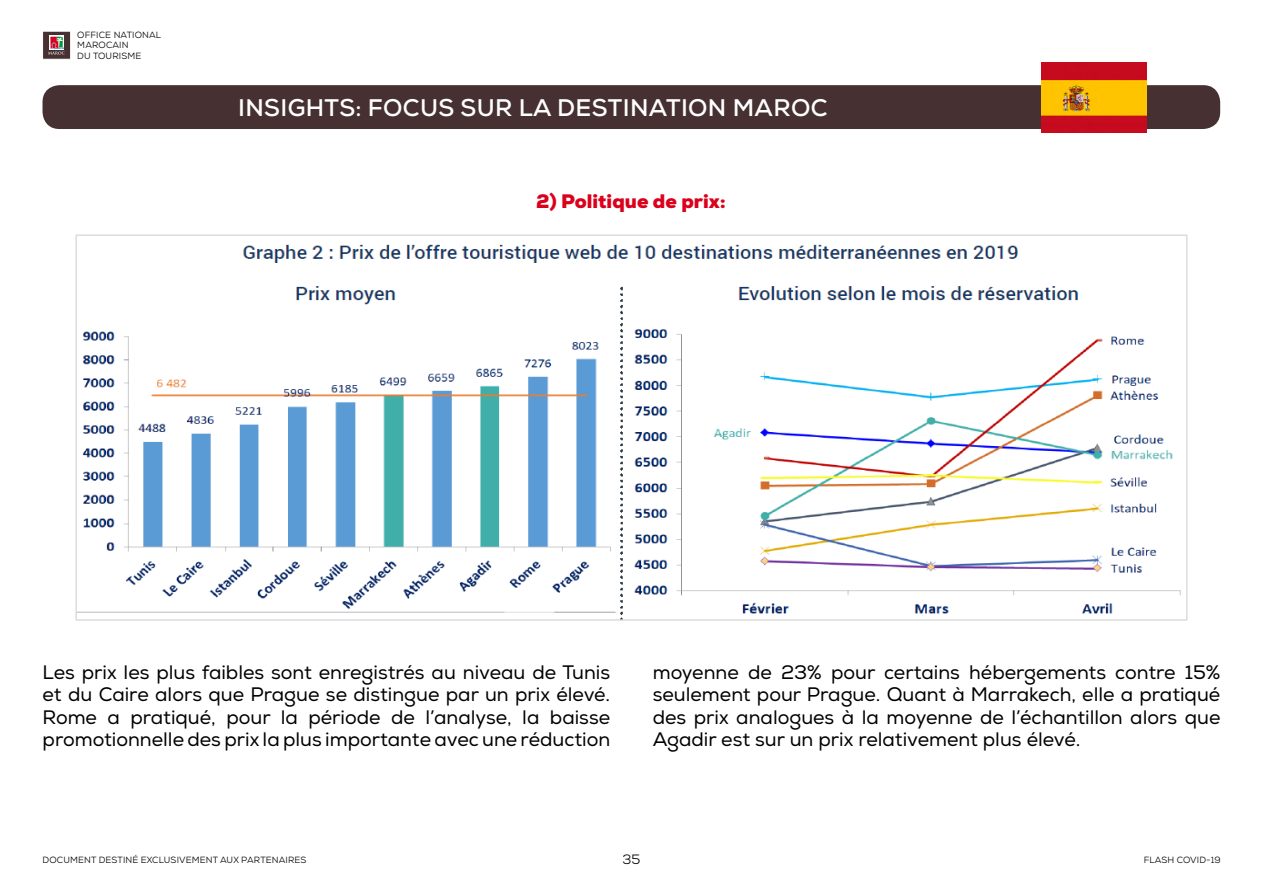
<style>
.page{position:relative;width:1263px;height:893px;background:#fff}
.page>*{position:absolute;margin:0;border:0;box-sizing:border-box;transform-origin:0 0}
.t1{font:700 24px "Nexa";letter-spacing:.015em;color:#fff}
.t2{font:19.5px/22.5px "Nexa";color:#000;text-align:justify}
.t3{font:900 19.5px "Nexa";color:#db001c}
.t4{font:13.5px "Nexa";color:#000}
.t5{font:9px/10.8px "Nexa";letter-spacing:.015em;color:#000}
</style>
<div class="page">
<div style="left:43px;top:31px;width:28px;height:28px;background:#463031;border:1px solid #fff"></div>
<svg style="left:50px;top:36px;width:14px;height:1px"></svg>
<svg style="left:48px;top:37px;width:16px;height:18px"></svg>
<div style="left:43px;top:85px;width:1177px;height:44px;background:#463031;border-radius:17px"></div>
<img style="left:1041px;top:62px;width:105px;height:71px">
<img style="left:77px;top:244px;width:1104px;height:375px">
<p class="t5" style="left:77px;top:29px;width:85px">OFFICE NATIONAL<br>MAROCAIN<br>DU TOURISME</p>
<p class="t1" style="left:238px;top:92px;width:591px">INSIGHTS: FOCUS SUR LA DESTINATION MAROC</p>
<p class="t3" style="left:536px;top:188px;width:192px">2) Politique de prix:</p>
<p class="t2" style="left:43px;top:661px;width:569px">Les prix les plus faibles sont enregistrés au niveau de Tunis et du Caire alors que Prague se distingue par un prix élevé.<br>Rome a pratiqué, pour la période de l’analyse, la baisse promotionnelle des prix la plus importante avec une réduction</p>
<p class="t2" style="left:653px;top:661px;width:569px">moyenne de 23% pour certains hébergements contre 15% seulement pour Prague. Quant à Marrakech, elle a pratiqué des prix analogues à la moyenne de l’échantillon alors que Agadir est sur un prix relativement plus élevé.</p>
<p class="t5" style="left:43px;top:854px;width:265px">DOCUMENT DESTINÉ EXCLUSIVEMENT AUX PARTENAIRES</p>
<p class="t4" style="left:622px;top:850px;width:19px">35</p>
<p class="t5" style="left:1144px;top:854px;width:78px">FLASH COVID-19</p>
</div>
